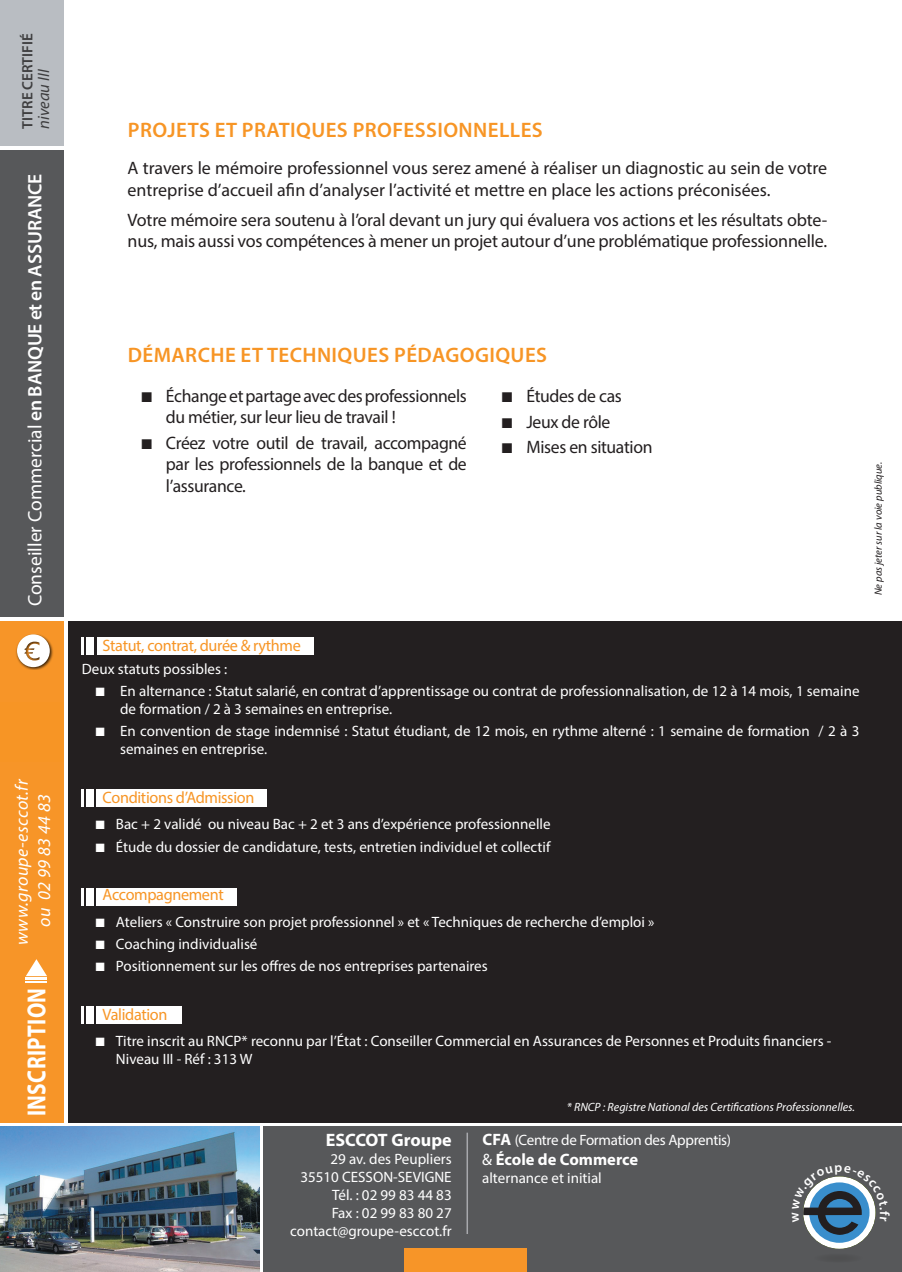
<style>
.page{position:relative;width:902px;height:1272px;background:#fff}
.page>*{position:absolute;margin:0;border:0;box-sizing:border-box;transform-origin:0 0}
.t1{font:700 26.25px "Myriad Pro";letter-spacing:.02em;color:#fff;scale:.82 1}
.t2{font:600 21px "Myriad Pro";letter-spacing:.02em;color:#f79525}
.t3{font:600 19.5px "Myriad Pro";letter-spacing:-.005em;color:#fff}
.t4{font:18px/21.3px "Myriad Pro";letter-spacing:-.01em;color:#231f20}
.t5{font:italic 18px "Myriad Pro";letter-spacing:.02em;color:#fff}
.t6{font:700 18px "Myriad Pro";color:#fff}
.t7{font:16.5px "Myriad Pro";letter-spacing:-.02em;color:#f79525}
.t8{font:700 16.5px "Myriad Pro";color:#fff}
.t9{font:italic 16.5px "Myriad Pro";letter-spacing:-.005em;color:#3e3e3f}
.t10{font:15px/18px "Myriad Pro";color:#fff}
.t11{font:15px "Myriad Pro";letter-spacing:-.02em;color:#fff}
.t12{font:600 15px "Myriad Pro";color:#3e3e3f}
.t13{font:italic 12px "Myriad Pro";color:#fff}
.t14{font:italic 10.5px "Myriad Pro";color:#231f20}
.s1{font-weight:400}
.s2{font-family:"Arial";font-size:21px}
.s3{font-family:"Arial";font-size:18px}
.s4{font-weight:700;font-size:16.5px}
</style>
<div class="page">
<div style="left:0;top:621px;width:64px;height:501px;background:#f79528"></div>
<div style="left:68px;top:621px;width:833px;height:501px;background:#231f20"></div>
<div style="left:264px;top:1126px;width:637px;height:145px;background:#57585a"></div>
<div style="left:404px;top:1248px;width:123px;height:23px;background:#f79528"></div>
<div style="left:813px;top:1253px;width:50px;height:9px;background:#525254;border-radius:50%"></div>
<hr style="left:466px;top:1132px;width:2px;height:101px;background:#a8a9ad">
<img style="left:0;top:1126px;width:259px;height:145px">
<svg style="left:26px;top:959px;width:21px;height:23px"></svg>
<svg style="left:81px;top:637px;width:2px;height:17px"></svg>
<div style="left:86px;top:637px;width:8px;height:17px;background:#fff"></div>
<div style="left:97px;top:637px;width:216px;height:17px;background:#fff"></div>
<svg style="left:81px;top:789px;width:2px;height:17px"></svg>
<div style="left:86px;top:789px;width:8px;height:17px;background:#fff"></div>
<div style="left:97px;top:789px;width:170px;height:17px;background:#fff"></div>
<svg style="left:81px;top:888px;width:2px;height:17px"></svg>
<div style="left:86px;top:888px;width:8px;height:17px;background:#fff"></div>
<div style="left:97px;top:888px;width:140px;height:17px;background:#fff"></div>
<svg style="left:81px;top:1006px;width:2px;height:17px"></svg>
<div style="left:86px;top:1006px;width:8px;height:17px;background:#fff"></div>
<div style="left:97px;top:1006px;width:85px;height:17px;background:#fff"></div>
<div style="left:0;top:150px;width:64px;height:467px;background:#57585a"></div>
<img style="left:16px;top:642px;width:37px;height:27px">
<svg style="left:17px;top:634px;width:33px;height:33px"></svg>
<div style="left:0;top:0;width:64px;height:146px;background:#b9bdc2"></div>
<svg style="left:803px;top:1176px;width:73px;height:73px"></svg>
<p class="t12" style="left:18px;top:128px;width:97px;rotate:-90deg">TITRE CERTIFIÉ</p>
<p class="t9" style="left:33px;top:129px;width:61px;rotate:-90deg">niveau III</p>
<p class="t3" style="left:22px;top:606px;width:434px;rotate:-90deg"><span class="s1">Conseiller Commercial</span> en BANQUE et en ASSURANCE</p>
<p class="t5" style="left:11px;top:945px;width:168px;rotate:-90deg">www.groupe-esccot.fr</p>
<p class="t5" style="left:33px;top:927px;width:135px;rotate:-90deg">ou 02 99 83 44 83</p>
<p class="t1" style="left:19px;top:1116px;width:158px;rotate:-90deg">INSCRIPTION</p>
<p class="t2" style="left:128px;top:116px;width:416px">PROJETS ET PRATIQUES PROFESSIONNELLES</p>
<p class="t4" style="left:128px;top:157px;width:701px">A travers le mémoire professionnel vous serez amené à réaliser un diagnostic au sein de votre entreprise d’accueil afin d’analyser l’activité et mettre en place les actions préconisées.</p>
<p class="t4" style="left:128px;top:208px;width:701px">Votre mémoire sera soutenu à l’oral devant un jury qui évaluera vos actions et les résultats obte&shy;nus, mais aussi vos compétences à mener un projet autour d’une problématique professionnelle.</p>
<p class="t2" style="left:128px;top:342px;width:421px">DÉMARCHE ET TECHNIQUES PÉDAGOGIQUES</p>
<p class="t4" style="left:166px;top:385px;width:302px;text-indent:-26px"><span class="s2">■</span> Échange et partage avec des professionnels du métier, sur leur lieu de travail !</p>
<p class="t4" style="left:166px;top:432px;width:302px;text-align:justify;text-indent:-26px"><span class="s2">■</span> Créez votre outil de travail, accompagné par les professionnels de la banque et de l’assurance.</p>
<p class="t4" style="left:501px;top:385px;width:122px"><span class="s2">■</span> Études de cas</p>
<p class="t4" style="left:501px;top:411px;width:111px"><span class="s2">■</span> Jeux de rôle</p>
<p class="t4" style="left:501px;top:436px;width:153px"><span class="s2">■</span> Mises en situation</p>
<p class="t14" style="left:871px;top:595px;width:135px;rotate:-90deg">Ne pas jeter sur la voie publique.</p>
<p class="t7" style="left:103px;top:635px;width:200px">Statut, contrat, durée &amp; rythme</p>
<p class="t10" style="left:82px;top:659px;width:147px">Deux statuts possibles :</p>
<p class="t10" style="left:120px;top:681px;width:740px;text-indent:-26px"><span class="s3">■</span> En alternance : Statut salarié, en contrat d’apprentissage ou contrat de professionnalisation, de 12 à 14 mois, 1 semaine de formation / 2 à 3 semaines en entreprise.</p>
<p class="t10" style="left:120px;top:722px;width:740px;text-indent:-26px"><span class="s3">■</span> En convention de stage indemnisé : Statut étudiant, de 12 mois, en rythme alterné : 1 semaine de formation / 2 à 3 semaines en entreprise.</p>
<p class="t7" style="left:103px;top:787px;width:153px">Conditions d’Admission</p>
<p class="t10" style="left:95px;top:815px;width:457px"><span class="s3">■</span> Bac + 2 validé ou niveau Bac + 2 et 3 ans d’expérience professionnelle</p>
<p class="t10" style="left:95px;top:837px;width:457px"><span class="s3">■</span> Étude du dossier de candidature, tests, entretien individuel et collectif</p>
<p class="t7" style="left:103px;top:884px;width:123px">Accompagnement</p>
<p class="t10" style="left:95px;top:912px;width:561px"><span class="s3">■</span> Ateliers « Construire son projet professionnel » et « Techniques de recherche d’emploi »</p>
<p class="t10" style="left:95px;top:934px;width:164px"><span class="s3">■</span> Coaching individualisé</p>
<p class="t10" style="left:95px;top:956px;width:394px"><span class="s3">■</span> Positionnement sur les offres de nos entreprises partenaires</p>
<p class="t7" style="left:103px;top:1004px;width:66px">Validation</p>
<p class="t10" style="left:116px;top:1032px;width:717px;text-indent:-21px"><span class="s3">■</span> Titre inscrit au RNCP* reconnu par l’État : Conseiller Commercial en Assurances de Personnes et Produits financiers -<br>Niveau III - Réf : 313 W</p>
<p class="t6" style="left:326px;top:1128px;width:127px">ESCCOT Groupe</p>
<p class="t10" style="left:330px;top:1149px;width:123px">29 av. des Peupliers</p>
<p class="t10" style="left:300px;top:1167px;width:153px">35510 CESSON-SEVIGNE</p>
<p class="t10" style="left:332px;top:1185px;width:121px">Tél. : 02 99 83 44 83</p>
<p class="t10" style="left:331px;top:1203px;width:121px">Fax : 02 99 83 80 27</p>
<p class="t10" style="left:290px;top:1221px;width:163px">contact@groupe-esccot.fr</p>
<p class="t13" style="left:567px;top:1099px;width:290px">* RNCP : Registre National des Certifications Professionnelles.</p>
<p class="t11" style="left:482px;top:1130px;width:250px"><span class="s4">CFA</span> (Centre de Formation des Apprentis)</p>
<p class="t8" style="left:482px;top:1148px;width:157px"><span class="s1">&amp;</span> École de Commerce</p>
<p class="t10" style="left:482px;top:1168px;width:121px">alternance et initial</p>
</div>
